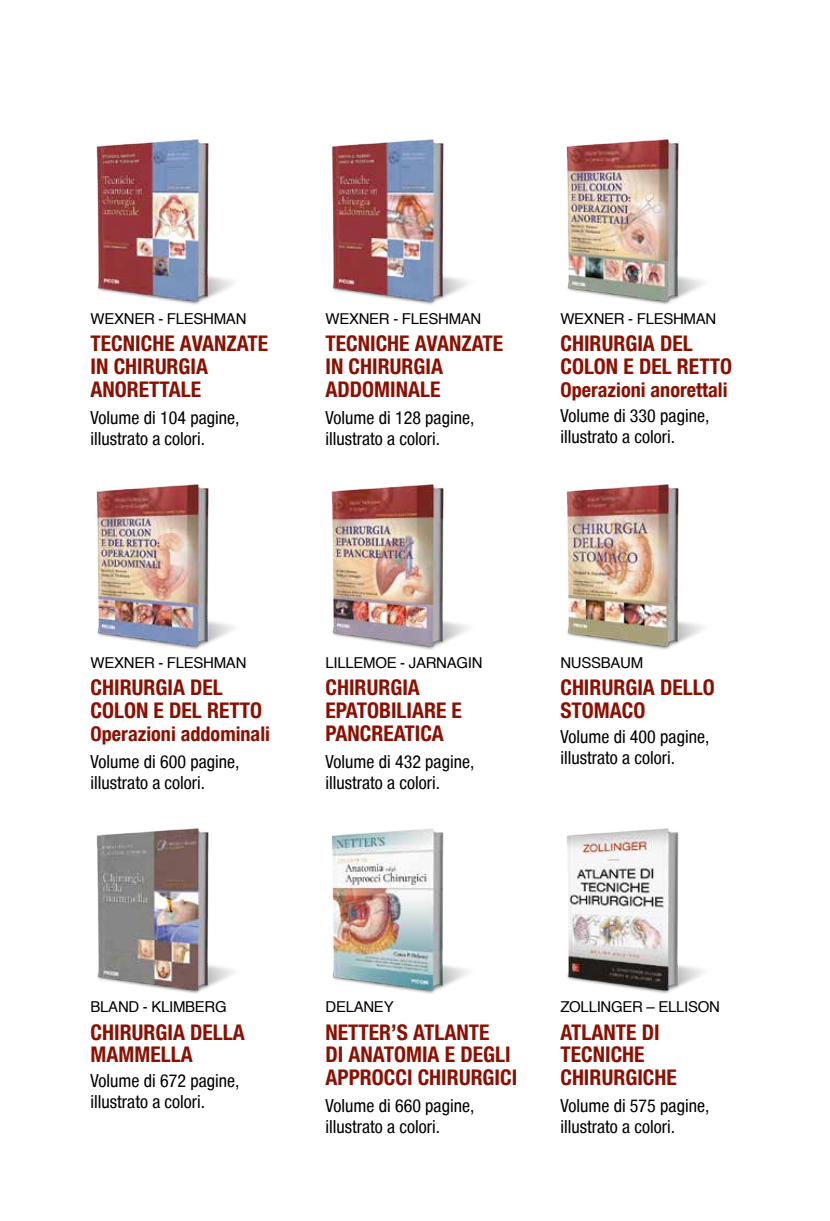
<style>
.page{position:relative;width:830px;height:1221px;background:#fff}
.page>*{position:absolute;margin:0;border:0;box-sizing:border-box;transform-origin:0 0}
.t1{font:700 condensed 21.6px/22.8px "Helvetica Neue Condensed";color:#8a1002}
.t2{font:700 condensed 20.25px "Helvetica Neue Condensed";color:#8a1002}
.t3{font:condensed 18px/21px "Helvetica Neue Condensed";color:#000}
.t4{font:15px "Helvetica";letter-spacing:-.02em;color:#000}
</style>
<div class="page">
<img style="left:96px;top:139px;width:137px;height:166px">
<img style="left:96px;top:828px;width:137px;height:166px">
<img style="left:96px;top:484px;width:137px;height:166px">
<img style="left:331px;top:139px;width:137px;height:166px">
<img style="left:331px;top:828px;width:137px;height:166px">
<img style="left:331px;top:484px;width:137px;height:166px">
<img style="left:566px;top:139px;width:137px;height:166px">
<img style="left:567px;top:828px;width:136px;height:166px">
<img style="left:566px;top:484px;width:137px;height:166px">
<p class="t4" style="left:90px;top:307px;width:157px">WEXNER - FLESHMAN</p>
<p class="t4" style="left:325px;top:307px;width:157px">WEXNER - FLESHMAN</p>
<p class="t4" style="left:560px;top:307px;width:157px">WEXNER - FLESHMAN</p>
<p class="t1" style="left:90px;top:331px;width:179px">TECNICHE AVANZATE<br>IN CHIRURGIA<br>ANORETTALE</p>
<p class="t1" style="left:325px;top:331px;width:179px">TECNICHE AVANZATE<br>IN CHIRURGIA<br>ADDOMINALE</p>
<p class="t1" style="left:560px;top:331px;width:173px">CHIRURGIA DEL<br>COLON E DEL RETTO</p>
<p class="t2" style="left:560px;top:377px;width:168px">Operazioni anorettali</p>
<p class="t3" style="left:90px;top:407px;width:150px">Volume di 104 pagine, illustrato a colori.</p>
<p class="t3" style="left:325px;top:407px;width:150px">Volume di 128 pagine, illustrato a colori.</p>
<p class="t3" style="left:560px;top:405px;width:150px">Volume di 330 pagine, illustrato a colori.</p>
<p class="t4" style="left:90px;top:651px;width:157px">WEXNER - FLESHMAN</p>
<p class="t4" style="left:325px;top:651px;width:158px">LILLEMOE - JARNAGIN</p>
<p class="t4" style="left:560px;top:651px;width:84px">NUSSBAUM</p>
<p class="t1" style="left:90px;top:676px;width:173px">CHIRURGIA DEL<br>COLON E DEL RETTO</p>
<p class="t2" style="left:90px;top:721px;width:181px">Operazioni addominali</p>
<p class="t3" style="left:90px;top:751px;width:150px">Volume di 600 pagine, illustrato a colori.</p>
<p class="t1" style="left:325px;top:676px;width:138px">CHIRURGIA<br>EPATOBILIARE E<br>PANCREATICA</p>
<p class="t3" style="left:325px;top:751px;width:150px">Volume di 432 pagine, illustrato a colori.</p>
<p class="t1" style="left:560px;top:676px;width:156px">CHIRURGIA DELLO<br>STOMACO</p>
<p class="t3" style="left:560px;top:726px;width:150px">Volume di 400 pagine, illustrato a colori.</p>
<p class="t4" style="left:90px;top:995px;width:138px">BLAND - KLIMBERG</p>
<p class="t1" style="left:90px;top:1020px;width:156px">CHIRURGIA DELLA<br>MAMMELLA</p>
<p class="t3" style="left:90px;top:1070px;width:150px">Volume di 672 pagine, illustrato a colori.</p>
<p class="t4" style="left:325px;top:995px;width:70px">DELANEY</p>
<p class="t4" style="left:560px;top:995px;width:161px">ZOLLINGER – ELLISON</p>
<p class="t1" style="left:325px;top:1020px;width:193px">NETTER’S ATLANTE<br>DI ANATOMIA E DEGLI<br>APPROCCI CHIRURGICI</p>
<p class="t1" style="left:560px;top:1020px;width:118px">ATLANTE DI<br>TECNICHE<br>CHIRURGICHE</p>
<p class="t3" style="left:325px;top:1095px;width:150px">Volume di 660 pagine, illustrato a colori.</p>
<p class="t3" style="left:560px;top:1095px;width:150px">Volume di 575 pagine, illustrato a colori.</p>
</div>
